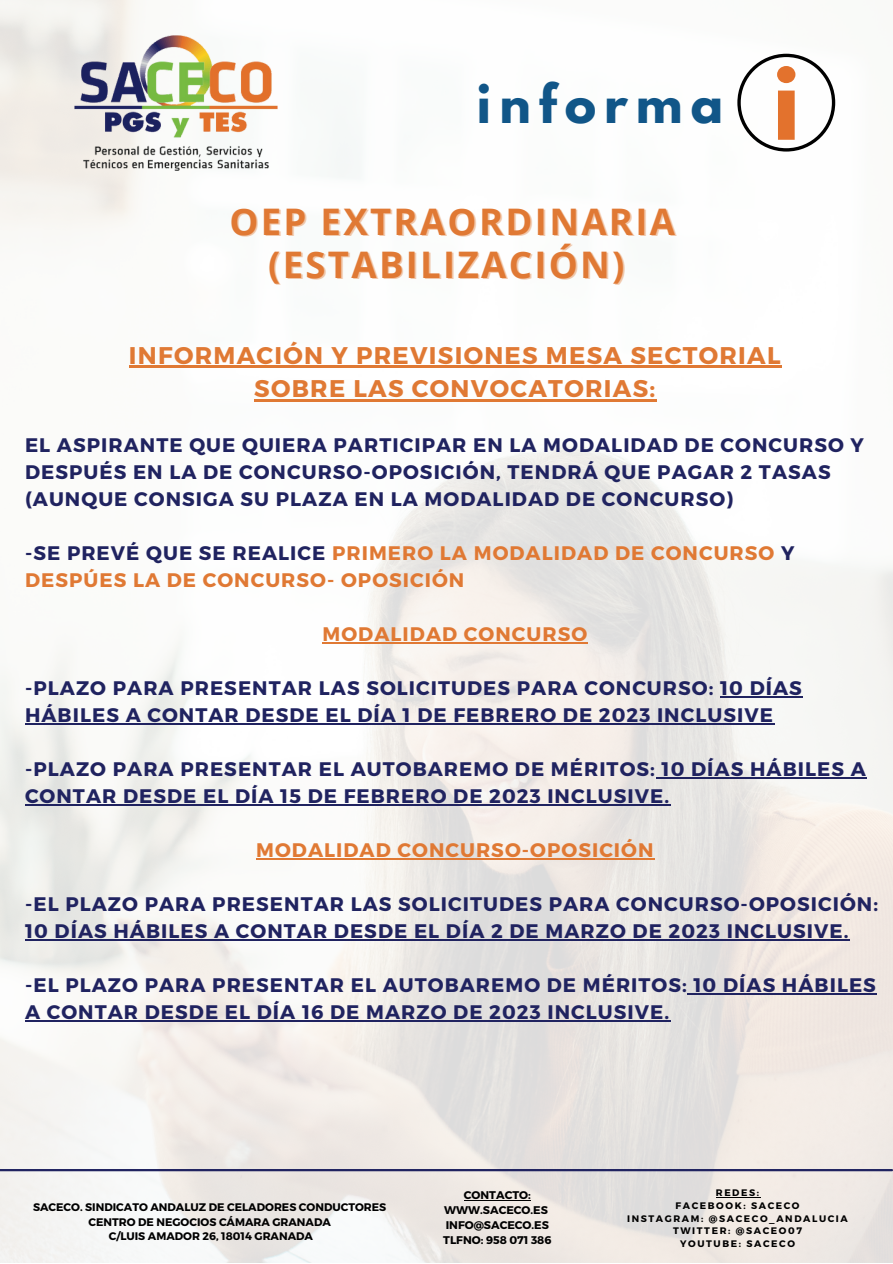
<style>
.page{position:relative;width:893px;height:1264px;background:#fff}
.page>*{position:absolute;margin:0;border:0;box-sizing:border-box;transform-origin:0 0}
.t1{font:700 47.4px "League Spartan";letter-spacing:.17em;color:#115688}
.t2{font:700 36.6px/42.8px "Open Sans";letter-spacing:.06em;color:#e07934;text-align:center}
.t3{font:700 24.15px/33.8px "Montserrat";letter-spacing:.055em;color:#e07934;text-align:center}
.t4{font:700 19.65px/27px "Montserrat";letter-spacing:.055em;color:#202360}
.t5{font:700 19.65px/27px "Montserrat";letter-spacing:.055em;color:#e07934}
.t6{font:700 11.1px/14.9px "Montserrat";color:#000;text-align:center}
.t7{font:700 10.95px/14.5px "Montserrat";color:#000;text-align:center}
.t8{font:700 9.45px/12.6px "Montserrat";letter-spacing:.17em;color:#000;text-align:center}
.s1{color:#202360}
</style>
<div class="page">
<img style="left:0;top:0;width:892px;height:1262px">
<hr style="left:0;top:1168px;width:891px;height:3px;background:#202360">
<img style="left:69px;top:28px;width:214px;height:150px">
<div style="left:737px;top:54px;width:98px;height:97px;border:3px solid #000;border-radius:50%"></div>
<svg style="left:777px;top:66px;width:18px;height:74px"></svg>
<hr style="left:129px;top:366px;width:652px;height:2px;background:#e07934">
<hr style="left:254px;top:399px;width:402px;height:3px;background:#e07934">
<hr style="left:322px;top:642px;width:266px;height:1px;background:#e07934">
<hr style="left:720px;top:696px;width:82px;height:1px;background:#202360">
<hr style="left:25px;top:723px;width:749px;height:1px;background:#202360">
<hr style="left:656px;top:777px;width:210px;height:1px;background:#202360">
<hr style="left:25px;top:804px;width:645px;height:1px;background:#202360">
<hr style="left:256px;top:858px;width:398px;height:1px;background:#e07934">
<hr style="left:25px;top:939px;width:824px;height:1px;background:#202360">
<hr style="left:687px;top:993px;width:189px;height:1px;background:#202360">
<hr style="left:25px;top:1020px;width:645px;height:1px;background:#202360">
<hr style="left:464px;top:1200px;width:66px;height:1px;background:#000">
<hr style="left:715px;top:1197px;width:45px;height:1px;background:#000">
<h1 class="t1" style="left:477px;top:80px;width:248px">informa</h1>
<h2 class="t2" style="left:229px;top:199px;width:447px">OEP EXTRAORDINARIA (ESTABILIZACIÓN)</h2>
<p class="t3" style="left:129px;top:337px;width:653px">INFORMACIÓN Y PREVISIONES MESA SECTORIAL<br>SOBRE LAS CONVOCATORIAS:</p>
<p class="t4" style="left:25px;top:431px;width:840px">EL ASPIRANTE QUE QUIERA PARTICIPAR EN LA MODALIDAD DE CONCURSO Y<br>DESPUÉS EN LA DE CONCURSO-OPOSICIÓN, TENDRÁ QUE PAGAR 2 TASAS (AUNQUE CONSIGA SU PLAZA EN LA MODALIDAD DE CONCURSO)</p>
<p class="t5" style="left:25px;top:539px;width:770px"><span class="s1">-SE PREVÉ QUE SE REALICE</span> PRIMERO LA MODALIDAD DE CONCURSO <span class="s1">Y<br></span>DESPÚES LA DE CONCURSO- OPOSICIÓN</p>
<p class="t5" style="left:322px;top:620px;width:266px">MODALIDAD CONCURSO</p>
<p class="t4" style="left:25px;top:673px;width:778px">-PLAZO PARA PRESENTAR LAS SOLICITUDES PARA CONCURSO: 10 DÍAS<br>HÁBILES A CONTAR DESDE EL DÍA 1 DE FEBRERO DE 2023 INCLUSIVE</p>
<p class="t4" style="left:25px;top:754px;width:842px">-PLAZO PARA PRESENTAR EL AUTOBAREMO DE MÉRITOS: 10 DÍAS HÁBILES A<br>CONTAR DESDE EL DÍA 15 DE FEBRERO DE 2023 INCLUSIVE.</p>
<p class="t5" style="left:256px;top:835px;width:399px">MODALIDAD CONCURSO-OPOSICIÓN</p>
<p class="t4" style="left:25px;top:889px;width:854px">-EL PLAZO PARA PRESENTAR LAS SOLICITUDES PARA CONCURSO-OPOSICIÓN:<br>10 DÍAS HÁBILES A CONTAR DESDE EL DÍA 2 DE MARZO DE 2023 INCLUSIVE.</p>
<p class="t4" style="left:25px;top:970px;width:852px">-EL PLAZO PARA PRESENTAR EL AUTOBAREMO DE MÉRITOS: 10 DÍAS HÁBILES<br>A CONTAR DESDE EL DÍA 16 DE MARZO DE 2023 INCLUSIVE.</p>
<p class="t7" style="left:33px;top:1199px;width:354px">SACECO. SINDICATO ANDALUZ DE CELADORES CONDUCTORES<br>CENTRO DE NEGOCIOS CÁMARA GRANADA<br>C/LUIS AMADOR 26, 18014 GRANADA</p>
<p class="t6" style="left:443px;top:1187px;width:110px">CONTACTO:<br>WWW.SACECO.ES<br>INFO@SACECO.ES<br>TLFNO: 958 071 386</p>
<p class="t8" style="left:627px;top:1186px;width:222px">REDES:<br>FACEBOOK: SACECO<br>INSTAGRAM: @SACECO_ANDALUCIA<br>TWITTER: @SACEO07<br>YOUTUBE: SACECO</p>
</div>
